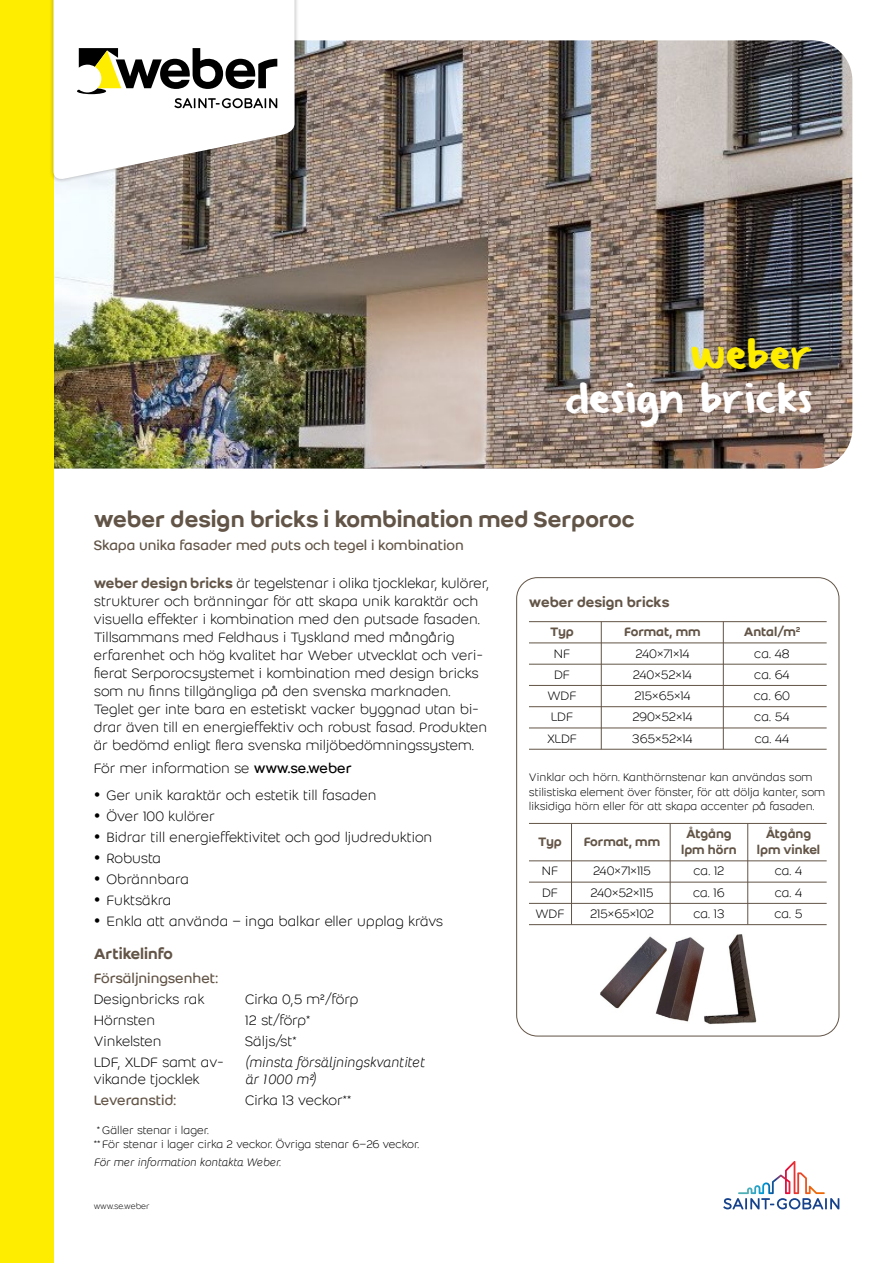
<style>
.page{position:relative;width:893px;height:1263px;background:#fff}
.page>*{position:absolute;margin:0;border:0;box-sizing:border-box;transform-origin:0 0}
.t1{font:32.25px "Weber Brush";letter-spacing:.03em;color:#fff}
.t2{font:32.25px "Weber Brush";letter-spacing:.015em;color:#ffed00}
.t3{font:500 24px "Weber";color:#625446}
.t4{font:500 16.5px "Weber";color:#625446}
.t5{font:300 15px/18px "Weber";color:#000}
.t6{font:15px "Weber";color:#625446}
.t7{font:italic 300 15px "Weber";color:#000}
.t8{font:500 15px "Weber";color:#625446}
.t9{font:300 13.5px "Weber";letter-spacing:-.01em;color:#000}
.t10{font:500 13.5px "Weber";letter-spacing:-.01em;color:#625446}
.t11{font:300 12px/14.4px "Weber";color:#000}
.t12{font:italic 300 12px "Weber";color:#000}
.t13{font:300 9px "Weber";color:#000}
.s1{font-weight:500;color:#625446}
.s2{font-weight:400}
</style>
<div class="page">
<img style="left:54px;top:40px;width:798px;height:429px">
<img style="left:600px;top:934px;width:157px;height:91px">
<hr style="left:529px;top:621px;width:298px;height:1px;background:#625446">
<hr style="left:529px;top:643px;width:298px;height:1px;background:#625446">
<hr style="left:529px;top:664px;width:298px;height:1px;background:#625446">
<hr style="left:529px;top:685px;width:298px;height:1px;background:#625446">
<hr style="left:529px;top:706px;width:298px;height:1px;background:#625446">
<hr style="left:529px;top:728px;width:298px;height:1px;background:#625446">
<hr style="left:529px;top:749px;width:298px;height:1px;background:#625446">
<hr style="left:601px;top:622px;width:1px;height:127px;background:#625446">
<hr style="left:723px;top:622px;width:1px;height:127px;background:#625446">
<hr style="left:529px;top:823px;width:298px;height:1px;background:#625446">
<hr style="left:529px;top:860px;width:298px;height:1px;background:#625446">
<hr style="left:529px;top:882px;width:298px;height:1px;background:#625446">
<hr style="left:529px;top:903px;width:298px;height:1px;background:#625446">
<hr style="left:529px;top:924px;width:298px;height:1px;background:#625446">
<hr style="left:571px;top:823px;width:1px;height:101px;background:#625446">
<hr style="left:670px;top:823px;width:1px;height:101px;background:#625446">
<hr style="left:747px;top:823px;width:1px;height:101px;background:#625446">
<svg style="left:723px;top:1161px;width:116px;height:48px"></svg>
<div style="left:0;top:0;width:54px;height:1263px;background:#ffed00"></div>
<div style="left:49px;top:0;width:250px;height:183px;background:#000;opacity:.3"></div>
<svg style="left:53px;top:0;width:242px;height:181px"></svg>
<h1 class="t2" style="left:691px;top:339px;width:122px">weber</h1>
<h1 class="t1" style="left:565px;top:383px;width:248px">design bricks</h1>
<h2 class="t3" style="left:94px;top:505px;width:542px">weber design bricks i kombination med Serporoc</h2>
<p class="t6" style="left:94px;top:536px;width:372px">Skapa unika fasader med puts och tegel i kombination</p>
<p class="t5" style="left:94px;top:575px;width:397px"><span class="s1">weber design bricks</span> är tegelstenar i olika tjocklekar, kulörer, strukturer och bränningar för att skapa unik karaktär och visuella effekter i kombination med den putsade fasaden.<br>Tillsammans med Feldhaus i Tyskland med mångårig erfarenhet och hög kvalitet har Weber utvecklat och veri&shy;fierat Serporocsystemet i kombination med design bricks som nu finns tillgängliga på den svenska marknaden.<br>Teglet ger inte bara en estetiskt vacker byggnad utan bi&shy;drar även till en energieffektiv och robust fasad. Produkten är bedömd enligt flera svenska miljöbedömningssystem.</p>
<p class="t5" style="left:94px;top:759px;width:259px">För mer information se <span class="s2">www.se.weber</span></p>
<p class="t5" style="left:94px;top:786px;width:284px">• Ger unik karaktär och estetik till fasaden</p>
<p class="t5" style="left:94px;top:807px;width:123px">• Över 100 kulörer</p>
<p class="t5" style="left:94px;top:828px;width:340px">• Bidrar till energieffektivitet och god ljudreduktion</p>
<p class="t5" style="left:94px;top:849px;width:69px">• Robusta</p>
<p class="t5" style="left:94px;top:870px;width:97px">• Obrännbara</p>
<p class="t5" style="left:94px;top:891px;width:79px">• Fuktsäkra</p>
<p class="t5" style="left:94px;top:912px;width:351px">• Enkla att använda – inga balkar eller upplag krävs</p>
<p class="t4" style="left:94px;top:944px;width:81px">Artikelinfo</p>
<p class="t6" style="left:94px;top:970px;width:126px">Försäljningsenhet:</p>
<p class="t5" style="left:94px;top:991px;width:112px">Designbricks rak</p>
<p class="t5" style="left:245px;top:991px;width:115px">Cirka 0,5 m²/förp</p>
<p class="t5" style="left:94px;top:1012px;width:63px">Hörnsten</p>
<p class="t5" style="left:245px;top:1012px;width:67px">12 st/förp*</p>
<p class="t5" style="left:94px;top:1033px;width:69px">Vinkelsten</p>
<p class="t5" style="left:245px;top:1033px;width:53px">Säljs/st*</p>
<p class="t5" style="left:94px;top:1054px;width:132px">LDF, XLDF samt av-</p>
<p class="t7" style="left:245px;top:1054px;width:181px">(minsta försäljningskvantitet</p>
<p class="t5" style="left:94px;top:1070px;width:107px">vikande tjocklek</p>
<p class="t7" style="left:245px;top:1071px;width:74px">är 1000 m²)</p>
<p class="t6" style="left:94px;top:1091px;width:84px">Leveranstid:</p>
<p class="t5" style="left:245px;top:1091px;width:108px">Cirka 13 veckor**</p>
<p class="t11" style="left:94px;top:1123px;width:327px">* Gäller stenar i lager.<br>** För stenar i lager cirka 2 veckor. Övriga stenar 6–26 veckor.</p>
<p class="t12" style="left:94px;top:1155px;width:189px">För mer information kontakta Weber.</p>
<p class="t13" style="left:94px;top:1201px;width:57px">www.se.weber</p>
<p class="t8" style="left:529px;top:593px;width:142px">weber design bricks</p>
<p class="t10" style="left:550px;top:624px;width:25px">Typ</p>
<p class="t10" style="left:624px;top:624px;width:78px">Format, mm</p>
<p class="t10" style="left:744px;top:624px;width:58px">Antal/m<sup>2</sup></p>
<p class="t9" style="left:554px;top:646px;width:18px">NF</p>
<p class="t9" style="left:635px;top:646px;width:56px">240×71×14</p>
<p class="t9" style="left:754px;top:646px;width:37px">ca. 48</p>
<p class="t9" style="left:554px;top:667px;width:17px">DF</p>
<p class="t9" style="left:633px;top:667px;width:61px">240×52×14</p>
<p class="t9" style="left:754px;top:667px;width:37px">ca. 64</p>
<p class="t9" style="left:547px;top:688px;width:30px">WDF</p>
<p class="t9" style="left:634px;top:688px;width:58px">215×65×14</p>
<p class="t9" style="left:754px;top:688px;width:38px">ca. 60</p>
<p class="t9" style="left:551px;top:709px;width:24px">LDF</p>
<p class="t9" style="left:632px;top:709px;width:62px">290×52×14</p>
<p class="t9" style="left:754px;top:709px;width:37px">ca. 54</p>
<p class="t9" style="left:547px;top:731px;width:31px">XLDF</p>
<p class="t9" style="left:632px;top:731px;width:62px">365×52×14</p>
<p class="t9" style="left:755px;top:731px;width:36px">ca. 44</p>
<p class="t11" style="left:529px;top:770px;width:298px">Vinklar och hörn. Kanthörnstenar kan användas som stilistiska element över fönster, för att dölja kanter, som liksidiga hörn eller för att skapa accenter på fasaden.</p>
<p class="t10" style="left:538px;top:833px;width:25px">Typ</p>
<p class="t10" style="left:584px;top:833px;width:78px">Format, mm</p>
<p class="t10" style="left:686px;top:826px;width:47px">Åtgång</p>
<p class="t10" style="left:766px;top:826px;width:47px">Åtgång</p>
<p class="t10" style="left:681px;top:842px;width:57px">lpm hörn</p>
<p class="t10" style="left:757px;top:842px;width:65px">lpm vinkel</p>
<p class="t9" style="left:542px;top:864px;width:18px">NF</p>
<p class="t9" style="left:593px;top:864px;width:59px">240×71×115</p>
<p class="t9" style="left:694px;top:864px;width:32px">ca. 12</p>
<p class="t9" style="left:775px;top:864px;width:29px">ca. 4</p>
<p class="t9" style="left:542px;top:885px;width:17px">DF</p>
<p class="t9" style="left:590px;top:885px;width:64px">240×52×115</p>
<p class="t9" style="left:693px;top:885px;width:33px">ca. 16</p>
<p class="t9" style="left:775px;top:885px;width:29px">ca. 4</p>
<p class="t9" style="left:535px;top:906px;width:30px">WDF</p>
<p class="t9" style="left:590px;top:906px;width:65px">215×65×102</p>
<p class="t9" style="left:693px;top:906px;width:33px">ca. 13</p>
<p class="t9" style="left:774px;top:906px;width:30px">ca. 5</p>
</div>
